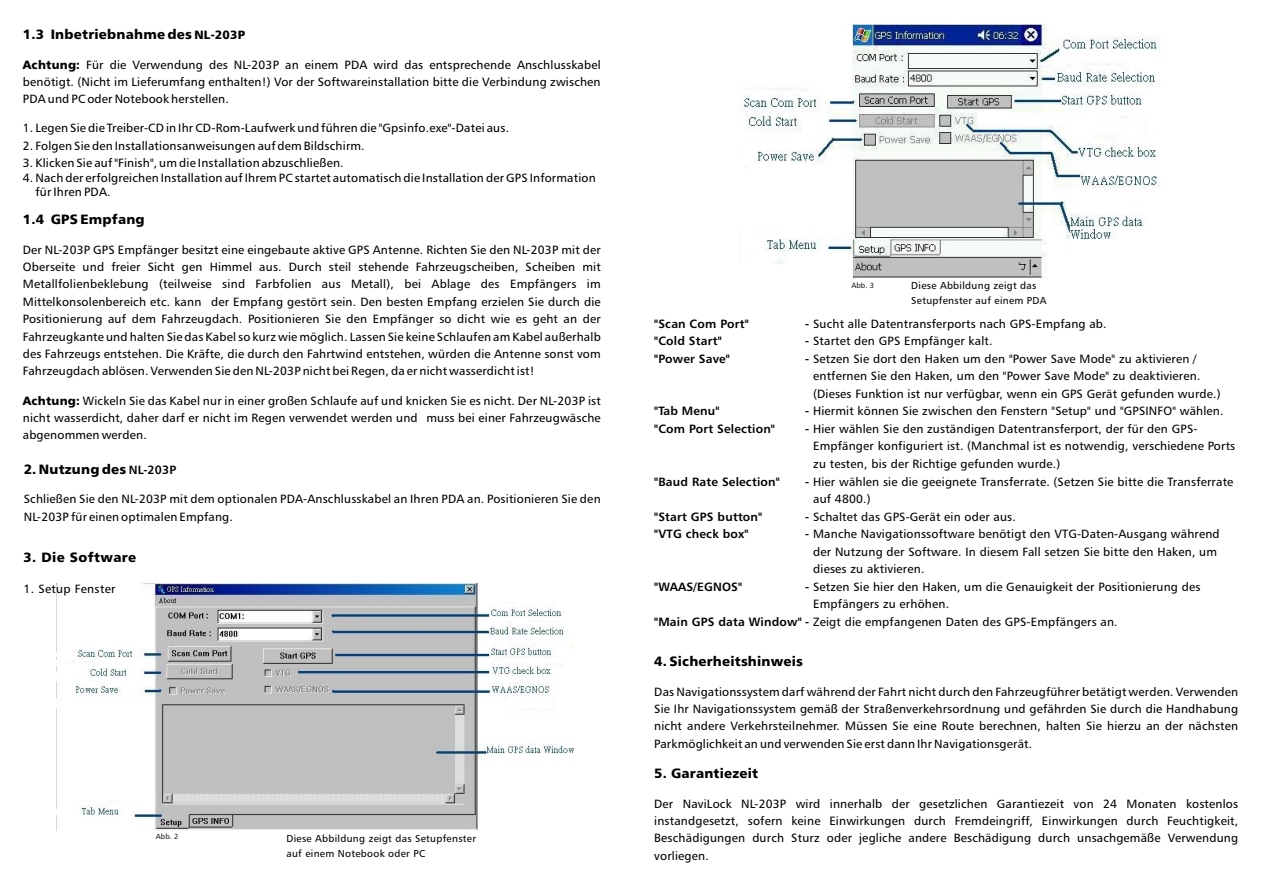
<style>
.page{position:relative;width:1263px;height:894px;background:#fff}
.page>*{position:absolute;margin:0;border:0;box-sizing:border-box;transform-origin:0 0}
.t1{font:13.5px "Humnst 777 Blk BT";letter-spacing:.015em;color:#000}
.t2{font:12px/17.4px "Humnst 777 BT";letter-spacing:.015em;color:#000;text-align:justify}
.t3{font:700 12px/17.5px "Humnst 777 BT";letter-spacing:.015em;color:#000}
.t4{font:10.05px/14.7px "Humnst 777 BT";letter-spacing:.03em;color:#000}
.t5{font:7.5px "Humnst 777 BT";color:#1f1a17}
.s1{font-size:12px}
.s2{font-family:"Humnst 777 Blk BT"}
.s3{color:#fff}
.s4{font-family:"Humnst 777 BT";font-weight:700;font-size:12px}
.s5{font-weight:700}
.s6{font-weight:700;color:#fff}
</style>
<div class="page">
<img style="left:73px;top:584px;width:501px;height:246px">
<img style="left:739px;top:25px;width:421px;height:253px">
<p class="t1" style="left:23px;top:29px;width:224px">1.3 Inbetriebnahme des <span class="s1">NL-203P</span></p>
<p class="t2" style="left:23px;top:57px;width:579px"><span class="s2">Achtung:</span> Für die Verwendung des NL-203P an einem PDA wird das entsprechende Anschlusskabel benötigt. (Nicht im Lieferumfang enthalten!) Vor der Softwareinstallation bitte die Verbindung zwischen PDA und PC oder Notebook herstellen.</p>
<p class="t2" style="left:23px;top:121px;width:488px">1. Legen Sie die Treiber-CD in Ihr CD-Rom-Laufwerk und führen die "Gpsinfo.exe"-Datei aus.</p>
<p class="t2" style="left:23px;top:138px;width:343px">2. Folgen Sie den Installationsanweisungen auf dem Bildschirm.</p>
<p class="t2" style="left:23px;top:155px;width:322px">3. Klicken Sie auf "Finish", um die Installation abzuschließen.</p>
<p class="t2" style="left:23px;top:170px;width:574px">4. Nach der erfolgreichen Installation auf Ihrem PC startet automatisch die Installation der GPS Information</p>
<p class="t2" style="left:23px;top:184px;width:89px"><span class="s3">4.</span> für Ihren PDA.</p>
<p class="t1" style="left:23px;top:214px;width:123px">1.4 GPS Empfang</p>
<p class="t2" style="left:23px;top:242px;width:579px">Der NL-203P GPS Empfänger besitzt eine eingebaute aktive GPS Antenne. Richten Sie den NL-203P mit der Oberseite und freier Sicht gen Himmel aus. Durch steil stehende Fahrzeugscheiben, Scheiben mit Metallfolienbeklebung (teilweise sind Farbfolien aus Metall), bei Ablage des Empfängers im Mittelkonsolenbereich etc. kann der Empfang gestört sein. Den besten Empfang erzielen Sie durch die Positionierung auf dem Fahrzeugdach. Positionieren Sie den Empfänger so dicht wie es geht an der Fahrzeugkante und halten Sie das Kabel so kurz wie möglich. Lassen Sie keine Schlaufen am Kabel außerhalb des Fahrzeugs entstehen. Die Kräfte, die durch den Fahrtwind entstehen, würden die Antenne sonst vom Fahrzeugdach ablösen. Verwenden Sie den NL-203P nicht bei Regen, da er nicht wasserdicht ist!</p>
<p class="t2" style="left:23px;top:393px;width:579px"><span class="s2">Achtung:</span> Wickeln Sie das Kabel nur in einer großen Schlaufe auf und knicken Sie es nicht. Der NL-203P ist nicht wasserdicht, daher darf er nicht im Regen verwendet werden und muss bei einer Fahrzeugwäsche abgenommen werden.</p>
<p class="t1" style="left:24px;top:464px;width:154px">2. Nutzung des <span class="s4">NL-203P</span></p>
<p class="t2" style="left:24px;top:492px;width:578px">Schließen Sie den NL-203P mit dem optionalen PDA-Anschlusskabel an Ihren PDA an. Positionieren Sie den<br>NL-203P für einen optimalen Empfang.</p>
<p class="t1" style="left:24px;top:552px;width:114px">3. Die Software</p>
<p class="t2" style="left:24px;top:581px;width:94px">1. Setup Fenster</p>
<p class="t5" style="left:156px;top:833px;width:24px">Abb. 2</p>
<p class="t4" style="left:286px;top:832px;width:191px">Diese Abbildung zeigt das Setupfenster auf einem Notebook oder PC</p>
<p class="t5" style="left:851px;top:282px;width:24px">Abb. 3</p>
<p class="t4" style="left:911px;top:279px;width:137px">Diese Abbildung zeigt das<br>Setupfenster auf einem PDA</p>
<p class="t2" style="left:805px;top:316px;width:303px"><span class="s5">-</span> Sucht alle Datentransferports nach GPS-Empfang ab.</p>
<p class="t2" style="left:805px;top:334px;width:189px"><span class="s5">-</span> Startet den GPS Empfänger kalt.</p>
<p class="t2" style="left:805px;top:351px;width:393px"><span class="s5">-</span> Setzen Sie dort den Haken um den "Power Save Mode" zu aktivieren /</p>
<p class="t2" style="left:805px;top:369px;width:397px"><span class="s6">-</span> entfernen Sie den Haken, um den "Power Save Mode" zu deaktivieren.</p>
<p class="t2" style="left:805px;top:386px;width:417px"><span class="s6">-</span> (Dieses Funktion ist nur verfügbar, wenn ein GPS Gerät gefunden wurde.)</p>
<p class="t2" style="left:805px;top:404px;width:420px"><span class="s5">-</span> Hiermit können Sie zwischen den Fenstern "Setup" und "GPSINFO" wählen.</p>
<p class="t2" style="left:805px;top:421px;width:394px"><span class="s5">-</span> Hier wählen Sie den zuständigen Datentransferport, der für den GPS-</p>
<p class="t2" style="left:805px;top:439px;width:432px"><span class="s6">-</span> Empfänger konfiguriert ist. (Manchmal ist es notwendig, verschiedene Ports</p>
<p class="t2" style="left:805px;top:456px;width:257px"><span class="s6">-</span> zu testen, bis der Richtige gefunden wurde.)</p>
<p class="t2" style="left:805px;top:474px;width:430px"><span class="s5">-</span> Hier wählen sie die geeignete Transferrate. (Setzen Sie bitte die Transferrate</p>
<p class="t2" style="left:805px;top:491px;width:67px"><span class="s6">-</span> auf 4800.)</p>
<p class="t2" style="left:805px;top:509px;width:212px"><span class="s5">-</span> Schaltet das GPS-Gerät ein oder aus.</p>
<p class="t2" style="left:805px;top:526px;width:416px"><span class="s5">-</span> Manche Navigationssoftware benötigt den VTG-Daten-Ausgang während</p>
<p class="t2" style="left:805px;top:544px;width:413px"><span class="s6">-</span> der Nutzung der Software. In diesem Fall setzen Sie bitte den Haken, um</p>
<p class="t2" style="left:805px;top:561px;width:121px"><span class="s6">-</span> dieses zu aktivieren.</p>
<p class="t2" style="left:805px;top:579px;width:397px"><span class="s5">-</span> Setzen Sie hier den Haken, um die Genauigkeit der Positionierung des</p>
<p class="t2" style="left:805px;top:596px;width:145px"><span class="s6">-</span> Empfängers zu erhöhen.</p>
<p class="t3" style="left:654px;top:316px;width:96px">"Scan Com Port" "Cold Start" "Power Save"</p>
<p class="t3" style="left:654px;top:404px;width:122px">"Tab Menu"<br>"Com Port Selection"</p>
<p class="t3" style="left:654px;top:474px;width:127px">"Baud Rate Selection"</p>
<p class="t3" style="left:654px;top:509px;width:109px">"Start GPS button" "VTG check box"</p>
<p class="t3" style="left:654px;top:579px;width:89px">"WAAS/EGNOS"</p>
<p class="t2" style="left:654px;top:614px;width:465px"><span class="s5">"Main GPS data Window" -</span> Zeigt die empfangenen Daten des GPS-Empfängers an.</p>
<p class="t1" style="left:654px;top:656px;width:150px">4. Sicherheitshinweis</p>
<p class="t2" style="left:654px;top:684px;width:585px">Das Navigationssystem darf während der Fahrt nicht durch den Fahrzeugführer betätigt werden. Verwenden Sie Ihr Navigationssystem gemäß der Straßenverkehrsordnung und gefährden Sie durch die Handhabung nicht andere Verkehrsteilnehmer. Müssen Sie eine Route berechnen, halten Sie hierzu an der nächsten Parkmöglichkeit an und verwenden Sie erst dann Ihr Navigationsgerät.</p>
<p class="t1" style="left:654px;top:768px;width:105px">5. Garantiezeit</p>
<p class="t2" style="left:654px;top:796px;width:585px">Der NaviLock NL-203P wird innerhalb der gesetzlichen Garantiezeit von 24 Monaten kostenlos instandgesetzt, sofern keine Einwirkungen durch Fremdeingriff, Einwirkungen durch Feuchtigkeit, Beschädigungen durch Sturz oder jegliche andere Beschädigung durch unsachgemäße Verwendung vorliegen.</p>
</div>
